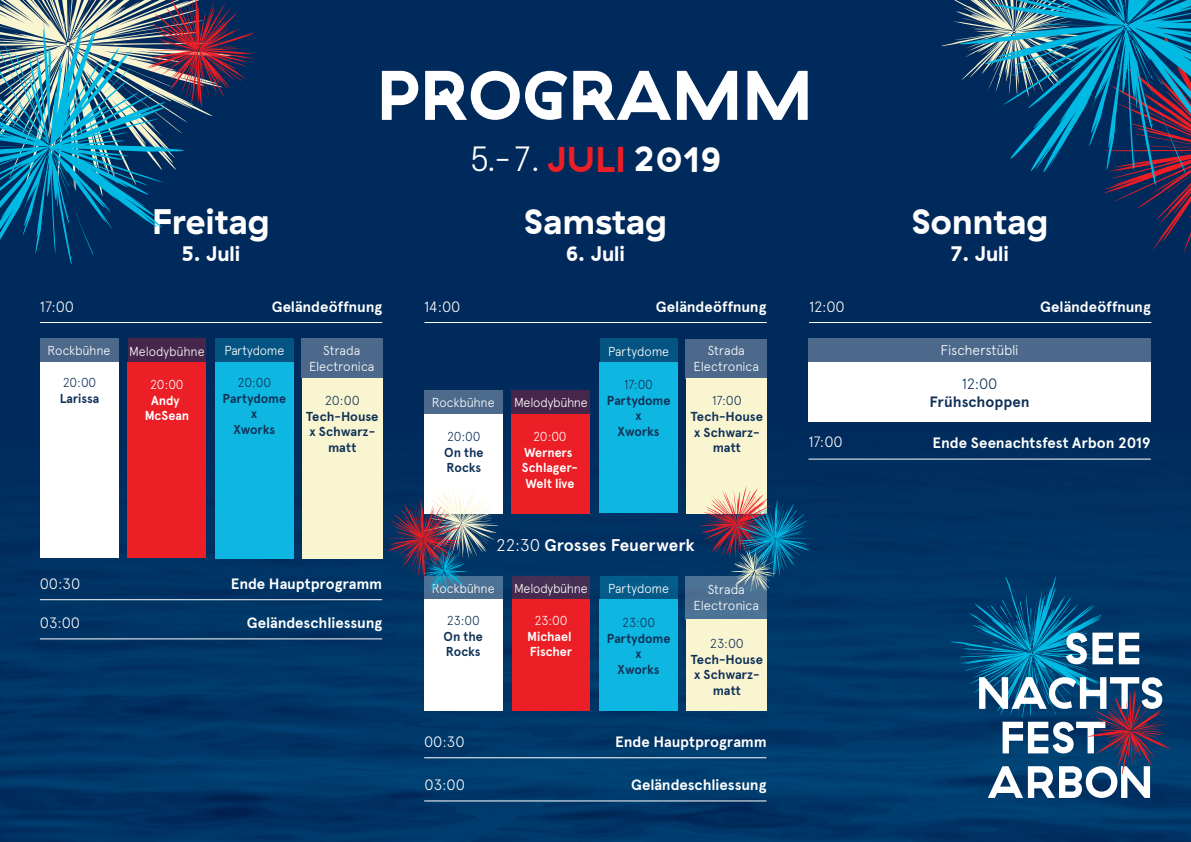
<style>
.page{position:relative;width:1191px;height:842px;background:#fff}
.page>*{position:absolute;margin:0;border:0;box-sizing:border-box;transform-origin:0 0}
.t1{font:700 70px "GT Haptik Trial";color:#fff}
.t2{font:700 35.5px "GT Haptik Trial";color:#fff}
.t3{font:300 35px "Apercu";color:#fff}
.t4{font:700 21px "GT Haptik Trial";color:#fff}
.t5{font:700 17px "Apercu";letter-spacing:-.005em;color:#fff}
.t6{font:700 15px "Apercu";letter-spacing:-.005em;color:#fff}
.t7{font:300 15px "Apercu";letter-spacing:-.015em;color:#fff}
.t8{font:700 15px "Apercu";color:#103157}
.t9{font:300 15px "Apercu";color:#103157}
.t10{font:300 14px "Apercu";letter-spacing:-.02em;color:#fff}
.t11{font:300 13px/15.6px "Apercu";letter-spacing:-.015em;color:#fff;text-align:center}
.t12{font:700 13px/15.6px "Apercu";letter-spacing:-.005em;color:#103157;text-align:center}
.t13{font:700 13px/15.6px "Apercu";letter-spacing:-.005em;color:#fff}
.t14{font:300 13px "Apercu";letter-spacing:-.015em;color:#103157}
.s1{font-family:"GT Haptik Trial";font-weight:700;font-size:35.9px;color:#eb1f25}
.s2{font-family:"GT Haptik Trial";font-weight:700;font-size:35.4px}
.s3{font-weight:300}
</style>
<div class="page">
<img style="left:0;top:0;width:1191px;height:842px">
<hr style="left:40px;top:322px;width:342px;height:1px;background:#fff">
<hr style="left:40px;top:599px;width:342px;height:1px;background:#fff">
<hr style="left:40px;top:638px;width:342px;height:1px;background:#fff">
<div style="left:40px;top:339px;width:79px;height:23px;background:#4c698b"></div>
<div style="left:40px;top:362px;width:79px;height:196px;background:#fff"></div>
<div style="left:215px;top:339px;width:78px;height:23px;background:#045483"></div>
<div style="left:215px;top:362px;width:78px;height:197px;background:#0eb7e2"></div>
<div style="left:128px;top:339px;width:78px;height:23px;background:#46264a"></div>
<div style="left:128px;top:362px;width:78px;height:196px;background:#eb1f25"></div>
<div style="left:301px;top:339px;width:81px;height:39px;background:#4c698b"></div>
<div style="left:302px;top:378px;width:80px;height:181px;background:#f9f5d0"></div>
<div style="left:424px;top:391px;width:78px;height:23px;background:#4c6a8c"></div>
<div style="left:424px;top:414px;width:78px;height:99px;background:#fff"></div>
<div style="left:512px;top:391px;width:78px;height:23px;background:#46274b"></div>
<div style="left:512px;top:414px;width:78px;height:99px;background:#eb1f25"></div>
<div style="left:599px;top:339px;width:78px;height:23px;background:#045483"></div>
<div style="left:599px;top:362px;width:78px;height:151px;background:#0eb7e2"></div>
<div style="left:424px;top:599px;width:78px;height:112px;background:#fff"></div>
<div style="left:512px;top:576px;width:78px;height:23px;background:#462f53"></div>
<div style="left:512px;top:599px;width:78px;height:112px;background:#eb1f25"></div>
<div style="left:599px;top:576px;width:78px;height:23px;background:#045c8b"></div>
<div style="left:599px;top:599px;width:78px;height:112px;background:#0eb7e2"></div>
<hr style="left:424px;top:322px;width:343px;height:1px;background:#fff">
<hr style="left:424px;top:757px;width:342px;height:1px;background:#fff">
<hr style="left:424px;top:800px;width:342px;height:1px;background:#fff">
<div style="left:686px;top:339px;width:81px;height:39px;background:#4c698b"></div>
<div style="left:686px;top:378px;width:81px;height:135px;background:#f9f5d0"></div>
<div style="left:686px;top:576px;width:81px;height:44px;background:#4c7194"></div>
<div style="left:686px;top:620px;width:81px;height:91px;background:#f9f5d0"></div>
<svg style="left:376px;top:478px;width:130px;height:121px"></svg>
<svg style="left:691px;top:478px;width:131px;height:121px"></svg>
<div style="left:808px;top:339px;width:342px;height:23px;background:#4c698b"></div>
<div style="left:808px;top:362px;width:342px;height:60px;background:#fff"></div>
<hr style="left:809px;top:322px;width:342px;height:1px;background:#fff">
<hr style="left:808px;top:459px;width:342px;height:1px;background:#fff">
<svg style="left:937px;top:565px;width:241px;height:233px;background:#2a5d85"></svg>
<div style="left:199px;top:116px;width:62px;height:116px;background:#002a5b"></div>
<svg style="left:199px;top:0;width:65px;height:116px;background:#282a53"></svg>
<div style="left:933px;top:233px;width:258px;height:71px;background:#002a5b"></div>
<svg style="left:0;top:0;width:199px;height:300px;background:#306685"></svg>
<svg style="left:922px;top:0;width:269px;height:233px;background:#124974"></svg>
<h2 class="t2" style="left:152px;top:208px;width:119px">Freitag</h2>
<h3 class="t4" style="left:182px;top:246px;width:60px">5. Juli</h3>
<h1 class="t1" style="left:377px;top:69px;width:437px">PROGRAMM</h1>
<h3 class="t3" style="left:470px;top:138px;width:253px">5.-7. <span class="s1">JULI</span> <span class="s2">2019</span></h3>
<h2 class="t2" style="left:524px;top:208px;width:145px">Samstag</h2>
<h3 class="t4" style="left:566px;top:246px;width:60px">6. Juli</h3>
<h2 class="t2" style="left:911px;top:208px;width:139px">Sonntag</h2>
<h3 class="t4" style="left:951px;top:246px;width:60px">7. Juli</h3>
<p class="t7" style="left:40px;top:298px;width:36px">17:00</p>
<p class="t6" style="left:272px;top:298px;width:112px">Geländeöffnung</p>
<p class="t7" style="left:424px;top:298px;width:38px">14:00</p>
<p class="t6" style="left:656px;top:298px;width:112px">Geländeöffnung</p>
<p class="t7" style="left:809px;top:298px;width:37px">12:00</p>
<p class="t6" style="left:1040px;top:298px;width:112px">Geländeöffnung</p>
<p class="t11" style="left:48px;top:343px;width:64px">Rockbühne</p>
<p class="t11" style="left:129px;top:344px;width:77px">Melodybühne</p>
<p class="t11" style="left:224px;top:343px;width:61px">Partydome</p>
<p class="t11" style="left:309px;top:343px;width:67px">Strada<br>Electronica</p>
<p class="t11" style="left:608px;top:344px;width:63px">Partydome</p>
<p class="t11" style="left:693px;top:343px;width:67px">Strada<br>Electronica</p>
<p class="t10" style="left:940px;top:342px;width:80px">Fischerstübli</p>
<p class="t14" style="left:63px;top:375px;width:35px">20:00</p>
<p class="t12" style="left:60px;top:390px;width:41px">Larissa</p>
<p class="t11" style="left:150px;top:377px;width:35px">20:00</p>
<p class="t13" style="left:145px;top:392px;width:46px;text-align:center">Andy<br>McSean</p>
<p class="t14" style="left:238px;top:375px;width:35px">20:00</p>
<p class="t12" style="left:223px;top:390px;width:65px">Partydome x<br>Xworks</p>
<p class="t14" style="left:325px;top:393px;width:36px">20:00</p>
<p class="t12" style="left:306px;top:408px;width:74px">Tech-House x Schwarz&shy;matt</p>
<p class="t11" style="left:432px;top:395px;width:64px">Rockbühne</p>
<p class="t14" style="left:447px;top:429px;width:35px">20:00</p>
<p class="t12" style="left:444px;top:444px;width:41px;text-align:left">On the<br>Rocks</p>
<p class="t11" style="left:514px;top:395px;width:75px">Melodybühne</p>
<p class="t11" style="left:533px;top:429px;width:35px">20:00</p>
<p class="t13" style="left:522px;top:444px;width:57px">Werners<br>Schlager-<br>Welt live</p>
<p class="t14" style="left:624px;top:377px;width:30px">17:00</p>
<p class="t12" style="left:607px;top:392px;width:65px">Partydome x<br>Xworks</p>
<p class="t14" style="left:712px;top:393px;width:31px">17:00</p>
<p class="t12" style="left:691px;top:409px;width:74px">Tech-House x Schwarz&shy;matt</p>
<p class="t9" style="left:961px;top:375px;width:37px">12:00</p>
<p class="t8" style="left:929px;top:393px;width:102px">Frühschoppen</p>
<p class="t7" style="left:808px;top:433px;width:36px">17:00</p>
<p class="t6" style="left:932px;top:434px;width:220px">Ende Seenachtsfest Arbon 2019</p>
<h3 class="t5" style="left:496px;top:535px;width:200px"><span class="s3">22:30</span> Grosses Feuerwerk</h3>
<p class="t7" style="left:40px;top:575px;width:42px">00:30</p>
<p class="t6" style="left:231px;top:575px;width:153px">Ende Hauptprogramm</p>
<p class="t7" style="left:40px;top:614px;width:42px">03:00</p>
<p class="t6" style="left:247px;top:614px;width:137px">Geländeschliessung</p>
<p class="t11" style="left:432px;top:581px;width:64px">Rockbühne</p>
<p class="t14" style="left:447px;top:613px;width:35px">23:00</p>
<p class="t12" style="left:443px;top:628px;width:41px;text-align:left">On the<br>Rocks</p>
<p class="t11" style="left:514px;top:581px;width:75px">Melodybühne</p>
<p class="t11" style="left:534px;top:612px;width:35px">23:00</p>
<p class="t13" style="left:527px;top:628px;width:46px">Michael<br>Fischer</p>
<p class="t11" style="left:608px;top:581px;width:63px">Partydome</p>
<p class="t14" style="left:622px;top:615px;width:35px">23:00</p>
<p class="t12" style="left:607px;top:630px;width:65px">Partydome x<br>Xworks</p>
<p class="t11" style="left:693px;top:582px;width:67px">Strada<br>Electronica</p>
<p class="t14" style="left:710px;top:636px;width:36px">23:00</p>
<p class="t12" style="left:691px;top:651px;width:74px">Tech-House x Schwarz&shy;matt</p>
<p class="t7" style="left:424px;top:733px;width:42px">00:30</p>
<p class="t6" style="left:615px;top:733px;width:153px">Ende Hauptprogramm</p>
<p class="t7" style="left:424px;top:776px;width:42px">03:00</p>
<p class="t6" style="left:631px;top:776px;width:137px">Geländeschliessung</p>
</div>
